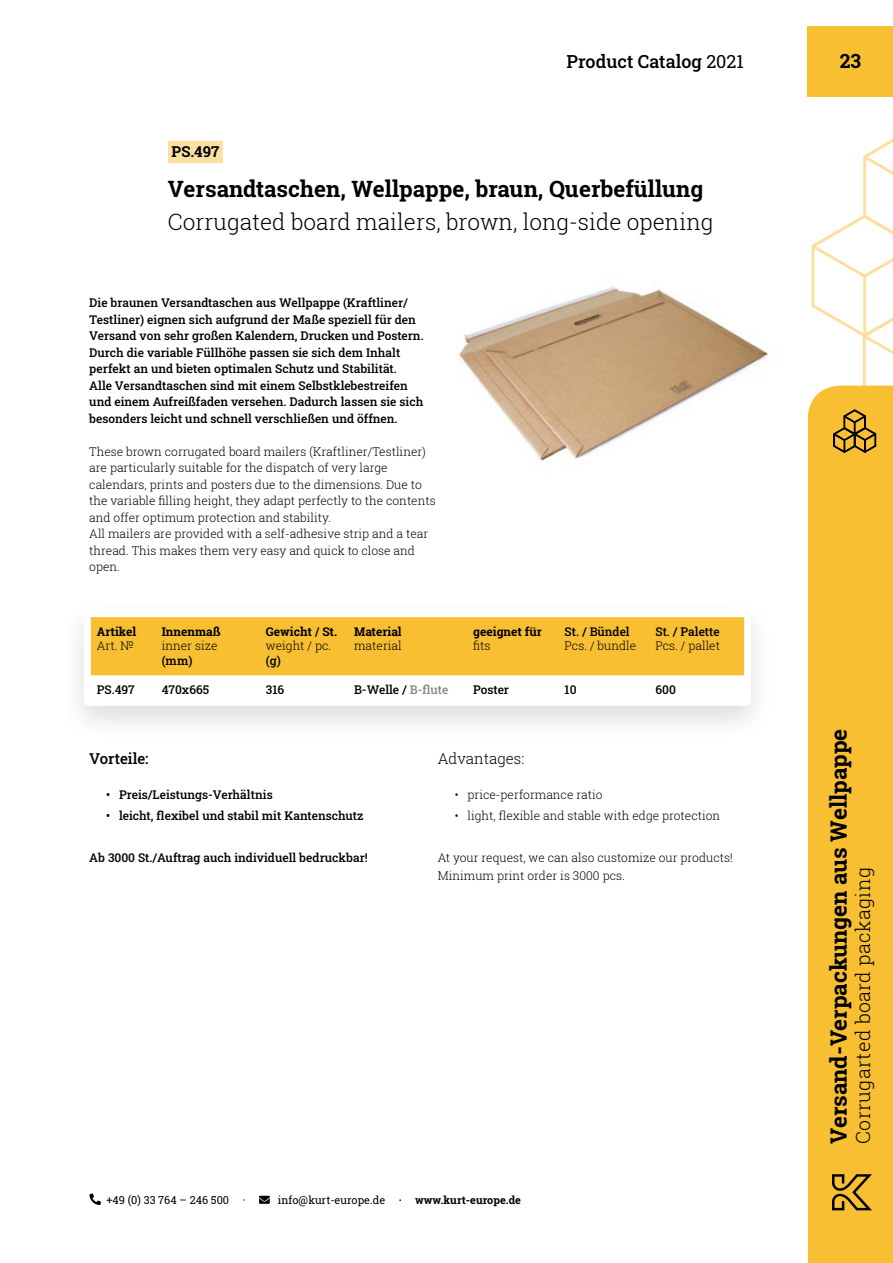
<style>
.page{position:relative;width:893px;height:1263px;background:#fff}
.page>*{position:absolute;margin:0;border:0;box-sizing:border-box;transform-origin:0 0}
.t1{font:700 22.5px "Roboto Slab";color:#000}
.t2{font:300 22.5px "Roboto Slab";color:#000}
.t3{font:300 19.5px "Roboto Slab";letter-spacing:.02em;color:#000}
.t4{font:700 19.5px "Roboto Slab";color:#000}
.t5{font:500 18px "Roboto Slab";color:#000}
.t6{font:300 15px "Roboto Slab";color:#000}
.t7{font:500 15px "Roboto Slab";color:#000}
.t8{font:700 15px "Roboto Slab";color:#000}
.t9{font:500 12px/16.5px "Roboto Slab";color:#000}
.t10{font:300 12px/16.5px "Roboto Slab";color:#000}
.t11{font:700 12px "Roboto Slab";color:#000}
.t12{font:10.95px "Roboto Slab";color:#000}
.s1{font-weight:400}
.s2{color:#878787}
.s3{font-weight:700}
</style>
<div class="page">
<svg style="left:90px;top:1193px;width:11px;height:12px"></svg>
<svg style="left:259px;top:1196px;width:11px;height:8px"></svg>
<div style="left:808px;top:403px;width:85px;height:860px;background:#f7bf31"></div>
<svg style="left:811px;top:139px;width:82px;height:377px"></svg>
<svg style="left:832px;top:1174px;width:40px;height:36px"></svg>
<div style="left:807px;top:27px;width:86px;height:70px;background:#f7bf31"></div>
<img style="left:458px;top:286px;width:311px;height:175px">
<div style="left:168px;top:141px;width:55px;height:22px;background:#fcdfa3"></div>
<div style="left:61px;top:598px;width:713px;height:144px;background:#000;opacity:.13"></div>
<div style="left:84px;top:609px;width:667px;height:97px;background:#fff;border-radius:4px"></div>
<div style="left:91px;top:617px;width:653px;height:58px;background:#f7bf31"></div>
<h3 class="t5" style="left:566px;top:49px;width:179px">Product Catalog <span class="s1">2021</span></h3>
<h2 class="t4" style="left:840px;top:47px;width:23px">23</h2>
<p class="t8" style="left:172px;top:141px;width:49px">PS.497</p>
<h1 class="t1" style="left:168px;top:174px;width:537px">Versandtaschen, Wellpappe, braun, Querbefüllung</h1>
<h1 class="t2" style="left:168px;top:207px;width:547px">Corrugated board mailers, brown, long-side opening</h1>
<p class="t9" style="left:89px;top:294px;width:336px">Die braunen Versandtaschen aus Wellpappe (Kraftliner/ Testliner) eignen sich aufgrund der Maße speziell für den Versand von sehr großen Kalendern, Drucken und Postern.<br>Durch die variable Füllhöhe passen sie sich dem Inhalt perfekt an und bieten optimalen Schutz und Stabilität.<br>Alle Versandtaschen sind mit einem Selbstklebestreifen und einem Aufreißfaden versehen. Dadurch lassen sie sich besonders leicht und schnell verschließen und öffnen.</p>
<p class="t10" style="left:89px;top:443px;width:348px">These brown corrugated board mailers (Kraftliner/Testliner) are particularly suitable for the dispatch of very large calendars, prints and posters due to the dimensions. Due to the variable filling height, they adapt perfectly to the contents and offer optimum protection and stability.<br>All mailers are provided with a self-adhesive strip and a tear thread. This makes them very easy and quick to close and open.</p>
<p class="t11" style="left:97px;top:623px;width:41px">Artikel</p>
<p class="t10" style="left:97px;top:637px;width:38px">Art. №</p>
<p class="t11" style="left:162px;top:623px;width:60px">Innenmaß</p>
<p class="t10" style="left:162px;top:637px;width:57px">inner size</p>
<p class="t9" style="left:162px;top:652px;width:32px">(mm)</p>
<p class="t11" style="left:266px;top:623px;width:73px">Gewicht / St.</p>
<p class="t10" style="left:266px;top:637px;width:67px">weight / pc.</p>
<p class="t9" style="left:266px;top:652px;width:16px">(g)</p>
<p class="t11" style="left:354px;top:623px;width:49px">Material</p>
<p class="t10" style="left:354px;top:637px;width:49px">material</p>
<p class="t11" style="left:473px;top:623px;width:70px">geeignet für</p>
<p class="t10" style="left:473px;top:637px;width:19px">fits</p>
<p class="t9" style="left:564px;top:623px;width:67px">St. / Bündel</p>
<p class="t10" style="left:564px;top:637px;width:73px">Pcs. / bundle</p>
<p class="t9" style="left:655px;top:623px;width:66px">St. / Palette</p>
<p class="t10" style="left:655px;top:637px;width:66px">Pcs. / pallet</p>
<p class="t9" style="left:97px;top:681px;width:40px">PS.497</p>
<p class="t9" style="left:162px;top:681px;width:49px">470x665</p>
<p class="t9" style="left:266px;top:681px;width:20px">316</p>
<p class="t9" style="left:354px;top:681px;width:96px">B-Welle / <span class="s2">B-flute</span></p>
<p class="t9" style="left:473px;top:681px;width:37px">Poster</p>
<p class="t9" style="left:564px;top:681px;width:13px">10</p>
<p class="t9" style="left:655px;top:681px;width:22px">600</p>
<p class="t7" style="left:89px;top:748px;width:61px">Vorteile:</p>
<p class="t9" style="left:106px;top:786px;width:168px">• Preis/Leistungs-Verhältnis</p>
<p class="t9" style="left:106px;top:807px;width:259px">• leicht, flexibel und stabil mit Kantenschutz</p>
<p class="t9" style="left:89px;top:849px;width:280px">Ab 3000 St./Auftrag auch individuell bedruckbar!</p>
<p class="t6" style="left:438px;top:748px;width:88px">Advantages:</p>
<p class="t10" style="left:455px;top:786px;width:149px">• price-performance ratio</p>
<p class="t10" style="left:455px;top:807px;width:267px">• light, flexible and stable with edge protection</p>
<p class="t10" style="left:438px;top:849px;width:296px;line-height:18px">At your request, we can also customize our products!<br>Minimum print order is 3000 pcs.</p>
<p class="t12" style="left:106px;top:1192px;width:141px">+49 (0) 33 764 – 246 500 ·</p>
<p class="t12" style="left:278px;top:1192px;width:244px">info@kurt-europe.de <span class="s3">· www.kurt-europe.de</span></p>
<h1 class="t1" style="left:823px;top:1144px;width:416px;rotate:-90deg">Versand-Verpackungen aus Wellpappe</h1>
<h2 class="t3" style="left:850px;top:1144px;width:278px;rotate:-90deg">Corrugarted board packaging</h2>
</div>
